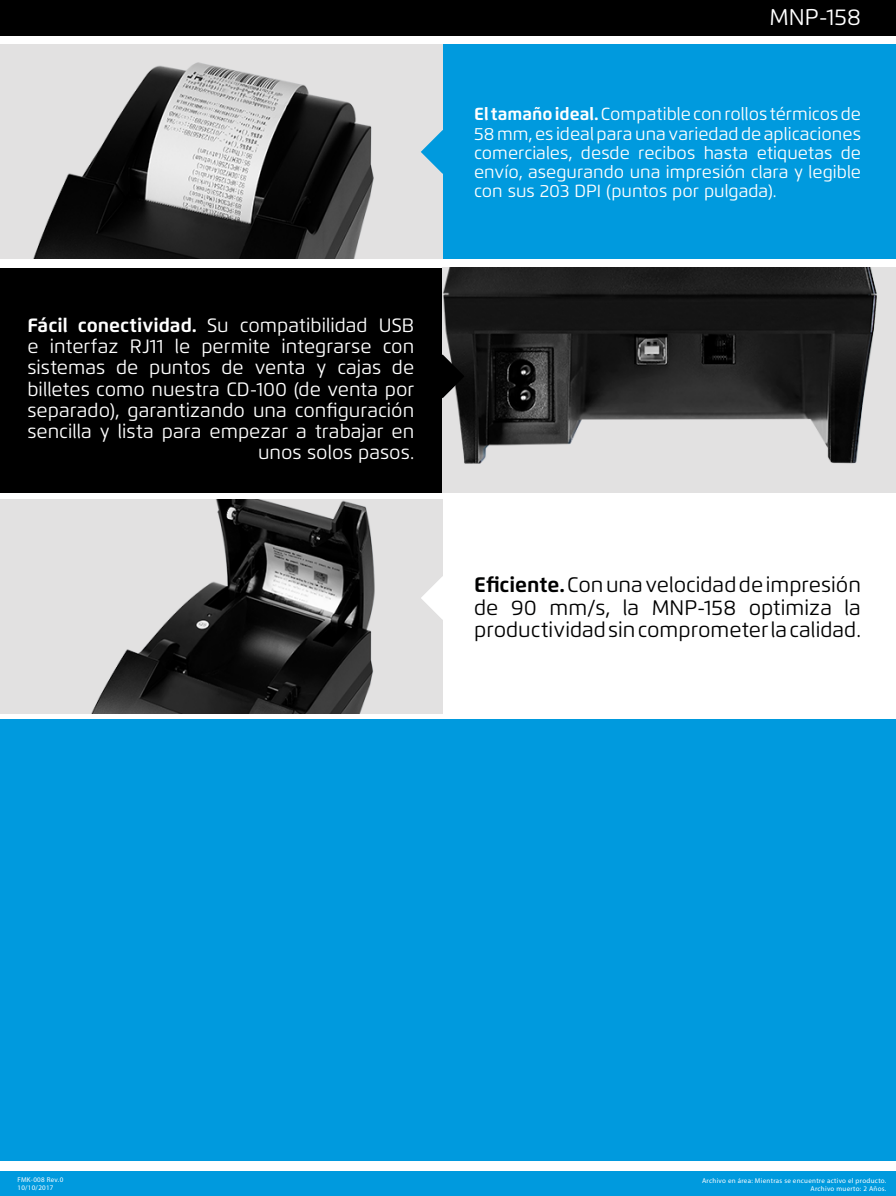
<style>
.page{position:relative;width:896px;height:1196px;background:#fff}
.page>*{position:absolute;margin:0;border:0;box-sizing:border-box;transform-origin:0 0}
.t1{font:22.75px "Flexo";color:#fff}
.t2{font:21px/22.8px "Flexo";color:#000101;text-align:justify}
.t3{font:19.25px/21px "Flexo";color:#fff;text-align:right}
.t4{font:17.5px/19.2px "Flexo";color:#fff;text-align:justify}
.t5{font:7px/7.9px "Myriad Pro";letter-spacing:.04em;color:#fff;text-align:right}
.s1{font-weight:700}
</style>
<div class="page">
<div style="left:0;top:268px;width:895px;height:224px;background:#000"></div>
<div style="left:0;top:45px;width:896px;height:214px;background:#009ade"></div>
<div style="left:0;top:719px;width:896px;height:476px;background:#009ade"></div>
<div style="left:0;top:0;width:896px;height:35px;background:#000"></div>
<div style="left:0;top:1160px;width:896px;height:10px;background:#fff"></div>
<img style="left:0;top:45px;width:443px;height:214px">
<img style="left:0;top:499px;width:443px;height:214px">
<img style="left:443px;top:268px;width:452px;height:224px">
<svg style="left:421px;top:130px;width:22px;height:44px"></svg>
<svg style="left:442px;top:354px;width:23px;height:44px"></svg>
<svg style="left:421px;top:576px;width:22px;height:44px"></svg>
<p class="t3" style="left:28px;top:315px;width:388px"><span class="s1">Fácil conectividad.</span> Su compatibilidad USB e interfaz RJ11 le permite integrarse con sistemas de puntos de venta y cajas de billetes como nuestra CD-100 (de venta por separado), garantizando una configuración sencilla y lista para empezar a trabajar en unos solos pasos.</p>
<p class="t1" style="left:770px;top:3px;width:93px">MNP-158</p>
<p class="t4" style="left:474px;top:104px;width:388px"><span class="s1">El tamaño ideal.</span> Compatible con rollos térmicos de 58 mm, es ideal para una variedad de aplicaciones comerciales, desde recibos hasta etiquetas de envío, asegurando una impresión clara y legible con sus 203 DPI (puntos por pulgada).</p>
<p class="t2" style="left:474px;top:573px;width:388px"><span class="s1">Eficiente.</span> Con una velocidad de impresión de 90 mm/s, la MNP-158 optimiza la productividad sin comprometer la calidad.</p>
<p class="t5" style="left:18px;top:1175px;width:47px;text-align:left">FMK-008 Rev.0<br>10/10/2017</p>
<p class="t5" style="left:702px;top:1176px;width:186px">Archivo en área: Mientras se encuentre activo el producto.<br>Archivo muerto: 2 Años.</p>
</div>
